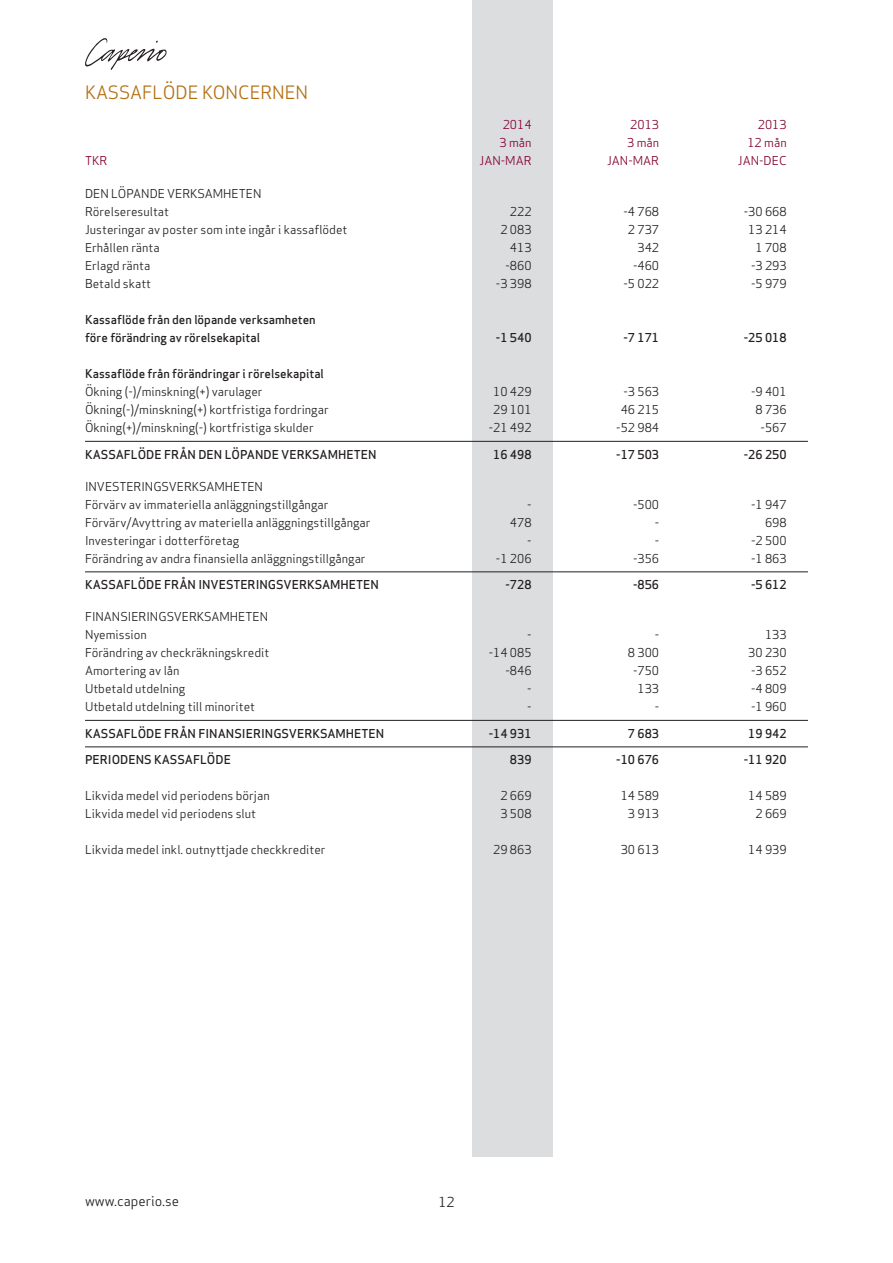
<style>
.page{position:relative;width:893px;height:1263px;background:#fff}
.page>*{position:absolute;margin:0;border:0;box-sizing:border-box;transform-origin:0 0}
.t1{font:18px "Apex Sans";color:#b37012}
.t2{font:13.5px "Apex Sans";color:#231f20}
._4K_Data{font:12px "Apex Sans";color:#231f20}
._4K_Summa{font:500 12px/18px "Apex Sans";color:#231f20}
._4K_RÖD{font:12px "Apex Sans";color:#840132}
</style>
<div class="page">
<svg style="left:85px;top:38px;width:82px;height:32px"></svg>
<div style="left:472px;top:0;width:80px;height:1157px;background:#dcdddf"></div>
<hr style="left:85px;top:441px;width:723px;height:1px;background:#231f20">
<hr style="left:85px;top:572px;width:723px;height:1px;background:#231f20">
<hr style="left:85px;top:720px;width:723px;height:1px;background:#231f20">
<hr style="left:85px;top:747px;width:723px;height:1px;background:#231f20">
<h2 class="t1" style="left:85px;top:77px;width:225px">KASSAFLÖDE KONCERNEN</h2>
<p class="_4K_RÖD" style="left:503px;top:115px;width:30px">2014</p>
<p class="_4K_RÖD" style="left:630px;top:115px;width:30px">2013</p>
<p class="_4K_RÖD" style="left:758px;top:115px;width:30px">2013</p>
<p class="_4K_RÖD" style="left:499px;top:133px;width:34px">3 mån</p>
<p class="_4K_RÖD" style="left:627px;top:133px;width:34px">3 mån</p>
<p class="_4K_RÖD" style="left:747px;top:133px;width:41px">12 mån</p>
<p class="_4K_RÖD" style="left:85px;top:151px;width:24px">TKR</p>
<p class="_4K_RÖD" style="left:479px;top:151px;width:54px">JAN-MAR</p>
<p class="_4K_RÖD" style="left:607px;top:151px;width:54px">JAN-MAR</p>
<p class="_4K_RÖD" style="left:738px;top:151px;width:50px">JAN-DEC</p>
<h4 class="_4K_Data" style="left:85px;top:184px;width:178px">DEN LÖPANDE VERKSAMHETEN</h4>
<p class="_4K_Data" style="left:85px;top:202px;width:86px">Rörelseresultat</p>
<p class="_4K_Data" style="left:510px;top:202px;width:23px">222</p>
<p class="_4K_Data" style="left:623px;top:202px;width:37px">-4 768</p>
<p class="_4K_Data" style="left:744px;top:202px;width:44px">-30 668</p>
<p class="_4K_Data" style="left:85px;top:220px;width:264px">Justeringar av poster som inte ingår i kassaflödet</p>
<p class="_4K_Data" style="left:500px;top:220px;width:33px">2 083</p>
<p class="_4K_Data" style="left:628px;top:220px;width:33px">2 737</p>
<p class="_4K_Data" style="left:748px;top:220px;width:40px">13 214</p>
<p class="_4K_Data" style="left:85px;top:238px;width:76px">Erhållen ränta</p>
<p class="_4K_Data" style="left:510px;top:238px;width:23px">413</p>
<p class="_4K_Data" style="left:637px;top:238px;width:23px">342</p>
<p class="_4K_Data" style="left:755px;top:238px;width:33px">1 708</p>
<p class="_4K_Data" style="left:85px;top:256px;width:67px">Erlagd ränta</p>
<p class="_4K_Data" style="left:505px;top:256px;width:28px">-860</p>
<p class="_4K_Data" style="left:633px;top:256px;width:28px">-460</p>
<p class="_4K_Data" style="left:751px;top:256px;width:37px">-3 293</p>
<p class="_4K_Data" style="left:85px;top:274px;width:68px">Betald skatt</p>
<p class="_4K_Data" style="left:496px;top:274px;width:37px">-3 398</p>
<p class="_4K_Data" style="left:623px;top:274px;width:37px">-5 022</p>
<p class="_4K_Data" style="left:751px;top:274px;width:37px">-5 979</p>
<h5 class="_4K_Summa" style="left:85px;top:309px;width:232px">Kassaflöde från den löpande verksamheten före förändring av rörelsekapital</h5>
<h5 class="_4K_Summa" style="left:496px;top:327px;width:37px">-1 540</h5>
<h5 class="_4K_Summa" style="left:623px;top:327px;width:37px">-7 171</h5>
<h5 class="_4K_Summa" style="left:744px;top:327px;width:44px">-25 018</h5>
<h5 class="_4K_Summa" style="left:85px;top:363px;width:240px">Kassaflöde från förändringar i rörelsekapital</h5>
<p class="_4K_Data" style="left:85px;top:382px;width:179px">Ökning (-)/minskning(+) varulager</p>
<p class="_4K_Data" style="left:493px;top:382px;width:40px">10 429</p>
<p class="_4K_Data" style="left:623px;top:382px;width:37px">-3 563</p>
<p class="_4K_Data" style="left:751px;top:382px;width:37px">-9 401</p>
<p class="_4K_Data" style="left:85px;top:400px;width:245px">Ökning(-)/minskning(+) kortfristiga fordringar</p>
<p class="_4K_Data" style="left:493px;top:400px;width:40px">29 101</p>
<p class="_4K_Data" style="left:621px;top:400px;width:40px">46 215</p>
<p class="_4K_Data" style="left:755px;top:400px;width:33px">8 736</p>
<p class="_4K_Data" style="left:85px;top:418px;width:230px">Ökning(+)/minskning(-) kortfristiga skulder</p>
<p class="_4K_Data" style="left:489px;top:418px;width:44px">-21 492</p>
<p class="_4K_Data" style="left:616px;top:418px;width:44px">-52 984</p>
<p class="_4K_Data" style="left:761px;top:418px;width:28px">-567</p>
<p class="_4K_Summa" style="left:85px;top:444px;width:293px">KASSAFLÖDE FRÅN DEN LÖPANDE VERKSAMHETEN</p>
<p class="_4K_Summa" style="left:493px;top:444px;width:40px">16 498</p>
<p class="_4K_Summa" style="left:616px;top:444px;width:44px">-17 503</p>
<p class="_4K_Summa" style="left:744px;top:444px;width:44px">-26 250</p>
<h4 class="_4K_Data" style="left:85px;top:476px;width:179px">INVESTERINGSVERKSAMHETEN</h4>
<p class="_4K_Data" style="left:85px;top:494px;width:245px">Förvärv av immateriella anläggningstillgångar</p>
<p class="_4K_Data" style="left:527px;top:494px;width:6px">-</p>
<p class="_4K_Data" style="left:633px;top:494px;width:28px">-500</p>
<p class="_4K_Data" style="left:751px;top:494px;width:37px">-1 947</p>
<p class="_4K_Data" style="left:85px;top:512px;width:287px">Förvärv/Avyttring av materiella anläggningstillgångar</p>
<p class="_4K_Data" style="left:510px;top:512px;width:23px">478</p>
<p class="_4K_Data" style="left:655px;top:512px;width:6px">-</p>
<p class="_4K_Data" style="left:765px;top:512px;width:23px">698</p>
<p class="_4K_Data" style="left:85px;top:530px;width:156px">Investeringar i dotterföretag</p>
<p class="_4K_Data" style="left:527px;top:530px;width:6px">-</p>
<p class="_4K_Data" style="left:655px;top:530px;width:6px">-</p>
<p class="_4K_Data" style="left:751px;top:530px;width:37px">-2 500</p>
<p class="_4K_Data" style="left:85px;top:548px;width:282px">Förändring av andra finansiella anläggningstillgångar</p>
<p class="_4K_Data" style="left:496px;top:548px;width:37px">-1 206</p>
<p class="_4K_Data" style="left:633px;top:548px;width:28px">-356</p>
<p class="_4K_Data" style="left:751px;top:548px;width:37px">-1 863</p>
<p class="_4K_Summa" style="left:85px;top:574px;width:295px">KASSAFLÖDE FRÅN INVESTERINGSVERKSAMHETEN</p>
<p class="_4K_Summa" style="left:505px;top:574px;width:28px">-728</p>
<p class="_4K_Summa" style="left:633px;top:574px;width:28px">-856</p>
<p class="_4K_Summa" style="left:751px;top:574px;width:37px">-5 612</p>
<h4 class="_4K_Data" style="left:85px;top:607px;width:185px">FINANSIERINGSVERKSAMHETEN</h4>
<p class="_4K_Data" style="left:85px;top:625px;width:63px">Nyemission</p>
<p class="_4K_Data" style="left:527px;top:625px;width:6px">-</p>
<p class="_4K_Data" style="left:655px;top:625px;width:6px">-</p>
<p class="_4K_Data" style="left:765px;top:625px;width:23px">133</p>
<p class="_4K_Data" style="left:85px;top:643px;width:186px">Förändring av checkräkningskredit</p>
<p class="_4K_Data" style="left:489px;top:643px;width:44px">-14 085</p>
<p class="_4K_Data" style="left:628px;top:643px;width:33px">8 300</p>
<p class="_4K_Data" style="left:748px;top:643px;width:40px">30 230</p>
<p class="_4K_Data" style="left:85px;top:661px;width:96px">Amortering av lån</p>
<p class="_4K_Data" style="left:505px;top:661px;width:28px">-846</p>
<p class="_4K_Data" style="left:633px;top:661px;width:28px">-750</p>
<p class="_4K_Data" style="left:751px;top:661px;width:37px">-3 652</p>
<p class="_4K_Data" style="left:85px;top:679px;width:102px">Utbetald utdelning</p>
<p class="_4K_Data" style="left:527px;top:679px;width:6px">-</p>
<p class="_4K_Data" style="left:637px;top:679px;width:23px">133</p>
<p class="_4K_Data" style="left:751px;top:679px;width:37px">-4 809</p>
<p class="_4K_Data" style="left:85px;top:697px;width:172px">Utbetald utdelning till minoritet</p>
<p class="_4K_Data" style="left:527px;top:697px;width:6px">-</p>
<p class="_4K_Data" style="left:655px;top:697px;width:6px">-</p>
<p class="_4K_Data" style="left:751px;top:697px;width:37px">-1 960</p>
<p class="_4K_Summa" style="left:85px;top:723px;width:301px">KASSAFLÖDE FRÅN FINANSIERINGSVERKSAMHETEN</p>
<p class="_4K_Summa" style="left:489px;top:723px;width:44px">-14 931</p>
<p class="_4K_Summa" style="left:628px;top:723px;width:33px">7 683</p>
<p class="_4K_Summa" style="left:748px;top:723px;width:40px">19 942</p>
<p class="_4K_Summa" style="left:85px;top:749px;width:147px">PERIODENS KASSAFLÖDE</p>
<p class="_4K_Summa" style="left:510px;top:749px;width:23px">839</p>
<p class="_4K_Summa" style="left:616px;top:749px;width:44px">-10 676</p>
<p class="_4K_Summa" style="left:744px;top:749px;width:44px">-11 920</p>
<p class="_4K_Data" style="left:85px;top:786px;width:186px">Likvida medel vid periodens början</p>
<p class="_4K_Data" style="left:500px;top:786px;width:33px">2 669</p>
<p class="_4K_Data" style="left:621px;top:786px;width:40px">14 589</p>
<p class="_4K_Data" style="left:748px;top:786px;width:40px">14 589</p>
<p class="_4K_Data" style="left:85px;top:804px;width:173px">Likvida medel vid periodens slut</p>
<p class="_4K_Data" style="left:500px;top:804px;width:33px">3 508</p>
<p class="_4K_Data" style="left:628px;top:804px;width:33px">3 913</p>
<p class="_4K_Data" style="left:755px;top:804px;width:33px">2 669</p>
<p class="_4K_Data" style="left:85px;top:840px;width:242px">Likvida medel inkl. outnyttjade checkkrediter</p>
<p class="_4K_Data" style="left:493px;top:840px;width:40px">29 863</p>
<p class="_4K_Data" style="left:621px;top:840px;width:40px">30 613</p>
<p class="_4K_Data" style="left:748px;top:840px;width:40px">14 939</p>
<p class="t2" style="left:85px;top:1190px;width:96px">www.caperio.se</p>
<p class="t2" style="left:438px;top:1191px;width:18px">12</p>
</div>
